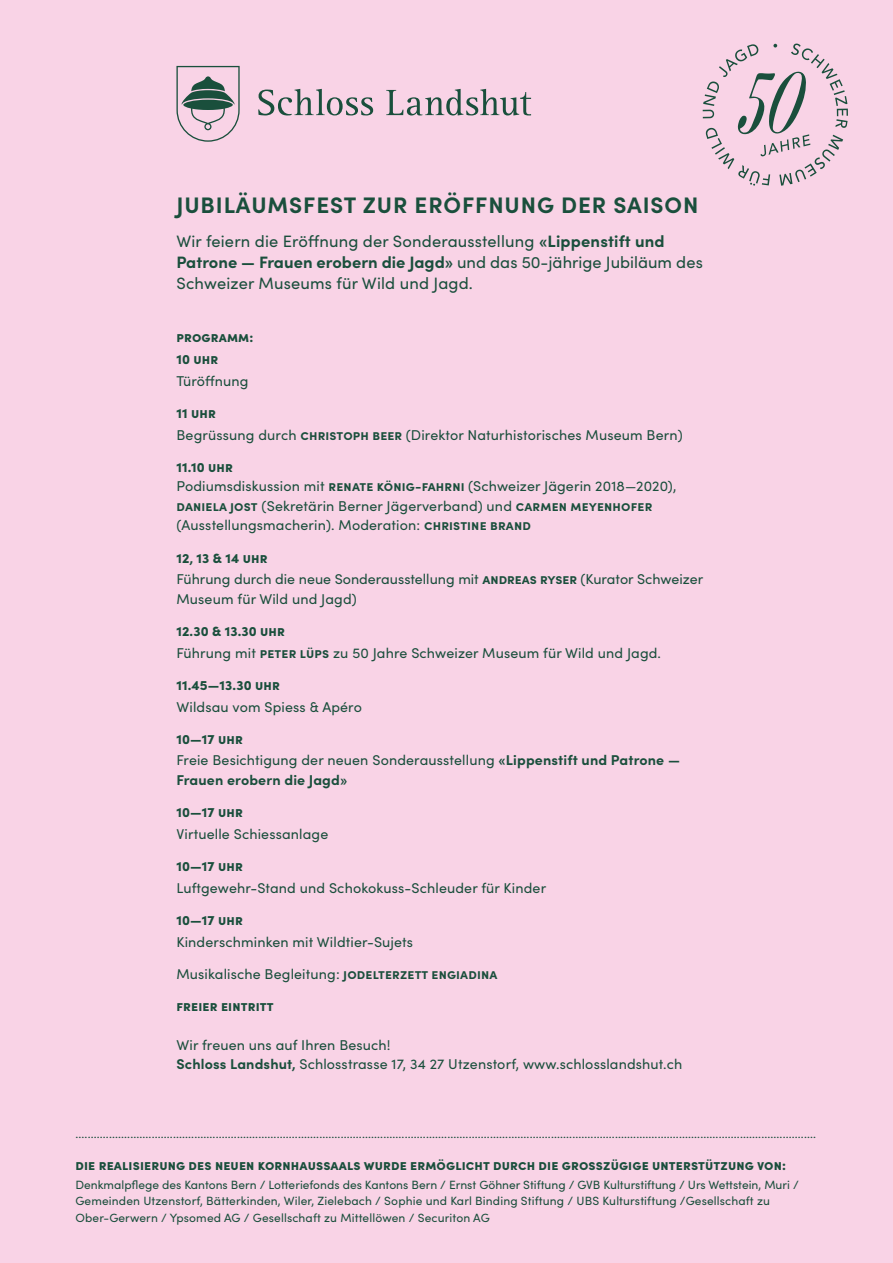
<style>
.page{position:relative;width:893px;height:1263px;background:#f9d3e6}
.page>*{position:absolute;margin:0;border:0;box-sizing:border-box;transform-origin:0 0}
.t1{font:700 22.5px "Sofia Pro";letter-spacing:.04em;color:#1a4f3c}
.t2{font:16.5px/21px "Sofia Pro";letter-spacing:.01em;color:#1a4f3c}
.t3{font:14.25px/19.5px "Sofia Pro";letter-spacing:.01em;color:#1a4f3c}
.t4{font:700 14.25px/19.5px "Sofia Pro";color:#1a4f3c}
.t5{font:900 13.5px/21.6px "Sofia Pro";letter-spacing:.01em;color:#1a4f3c}
.t6{font:12px/16.5px "Sofia Pro";letter-spacing:.01em;color:#1a4f3c}
.s1{font-weight:700}
.s2{font-weight:700;font-size:13.5px}
.s3{font-weight:400}
</style>
<div class="page">
<svg style="left:258px;top:89px;width:115px;height:26px"></svg>
<svg style="left:386px;top:89px;width:145px;height:26px"></svg>
<svg style="left:176px;top:66px;width:64px;height:76px"></svg>
<svg style="left:703px;top:44px;width:145px;height:142px"></svg>
<h1 class="t1" style="left:176px;top:188px;width:524px">JUBILÄUMSFEST ZUR ERÖFFNUNG DER SAISON</h1>
<p class="t2" style="left:176px;top:229px;width:528px">Wir feiern die Eröffnung der Sonderausstellung <span class="s1">«Lippenstift und<br>Patrone — Frauen erobern die Jagd»</span> und das 50-jährige Jubiläum des<br>Schweizer Museums für Wild und Jagd.</p>
<p class="t5" style="left:176px;top:326px;width:78px">PROGRAMM:<br>10 UHR</p>
<p class="t3" style="left:176px;top:370px;width:74px">Türöffnung</p>
<p class="t5" style="left:176px;top:401px;width:41px">11 UHR</p>
<p class="t3" style="left:176px;top:424px;width:508px">Begrüssung durch <span class="s2">Christoph Beer</span> (Direktor Naturhistorisches Museum Bern)</p>
<p class="t5" style="left:176px;top:455px;width:58px">11.10 UHR</p>
<p class="t3" style="left:176px;top:476px;width:501px">Podiumsdiskussion mit <span class="s2">Renate König-Fahrni</span> (Schweizer Jägerin 2018—2020),<br><span class="s2">Daniela Jost</span> (Sekretärin Berner Jägerverband) und <span class="s2">Carmen Meyenhofer </span>(Ausstellungsmacherin). Moderation: <span class="s2">Christine Brand</span></p>
<p class="t5" style="left:176px;top:546px;width:93px">12, 13 &amp; 14 UHR</p>
<p class="t3" style="left:176px;top:569px;width:528px">Führung durch die neue Sonderausstellung mit <span class="s2">Andreas Ryser</span> (Kurator Schweizer<br>Museum für Wild und Jagd)</p>
<p class="t5" style="left:176px;top:619px;width:110px">12.30 &amp; 13.30 UHR</p>
<p class="t3" style="left:176px;top:642px;width:486px">Führung mit <span class="s2">Peter Lüps</span> zu 50 Jahre Schweizer Museum für Wild und Jagd.</p>
<p class="t5" style="left:176px;top:673px;width:105px">11.45—13.30 UHR</p>
<p class="t3" style="left:176px;top:696px;width:187px">Wildsau vom Spiess &amp; Apéro</p>
<p class="t5" style="left:176px;top:727px;width:68px">10—17 UHR</p>
<p class="t4" style="left:176px;top:749px;width:505px"><span class="s3">Freie Besichtigung der neuen Sonderausstellung</span> «Lippenstift und Patrone —<br>Frauen erobern die Jagd»</p>
<p class="t5" style="left:176px;top:800px;width:68px">10—17 UHR</p>
<p class="t3" style="left:176px;top:823px;width:153px">Virtuelle Schiessanlage</p>
<p class="t5" style="left:176px;top:854px;width:68px">10—17 UHR</p>
<p class="t3" style="left:176px;top:877px;width:371px">Luftgewehr-Stand und Schokokuss-Schleuder für Kinder</p>
<p class="t5" style="left:176px;top:908px;width:68px">10—17 UHR</p>
<p class="t3" style="left:176px;top:931px;width:238px">Kinderschminken mit Wildtier-Sujets</p>
<p class="t3" style="left:176px;top:963px;width:322px">Musikalische Begleitung: <span class="s2">Jodelterzett Engiadina</span></p>
<p class="t5" style="left:176px;top:994px;width:99px">FREIER EINTRITT</p>
<p class="t3" style="left:176px;top:1035px;width:507px;line-height:18.6px">Wir freuen uns auf Ihren Besuch!<br><span class="s1">Schloss Landshut,</span> Schlosstrasse 17, 34 27 Utzenstorf, www.schlosslandshut.ch</p>
<p class="t6" style="left:75px;top:1124px;width:742px">...................................................................................................................................................................................................................................................</p>
<p class="t5" style="left:75px;top:1153px;width:712px">DIE REALISIERUNG DES NEUEN KORNHAUSSAALS WURDE ERMÖGLICHT DURCH DIE GROSSZÜGIGE UNTERSTÜTZUNG VON:</p>
<p class="t6" style="left:75px;top:1175px;width:725px">Denkmalpflege des Kantons Bern / Lotteriefonds des Kantons Bern / Ernst Göhner Stiftung / GVB Kulturstiftung / Urs Wettstein, Muri /<br>Gemeinden Utzenstorf, Bätterkinden, Wiler, Zielebach / Sophie und Karl Binding Stiftung / UBS Kulturstiftung /Gesellschaft zu<br>Ober-Gerwern / Ypsomed AG / Gesellschaft zu Mittellöwen / Securiton AG</p>
</div>
